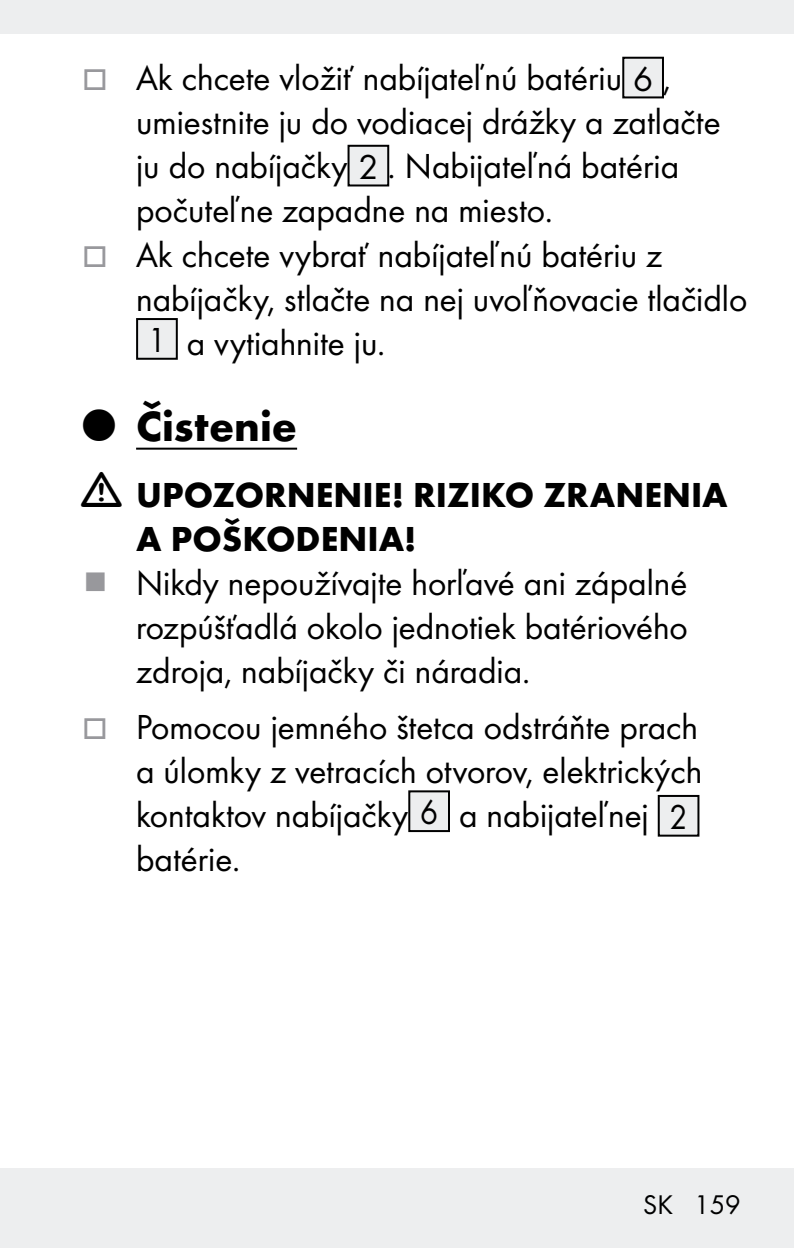
<style>
.page{position:relative;width:794px;height:1248px;background:#fff}
.page>*{position:absolute;margin:0;border:0;box-sizing:border-box;transform-origin:0 0}
.t1{font:700 44px "Futura";color:#000}
.t2{font:36px/44px "Futura Boo";color:#000}
.t3{font:700 36px/44px "Futura";color:#000}
.t4{font:36px "Futura Boo";color:#000;scale:.9 1}
.t5{font:28px "Futura Boo";color:#000}
.s1{color:#98989c}
</style>
<div class="page">
<div style="left:0;top:0;width:794px;height:34px;background:#edeeef"></div>
<div style="left:0;top:1168px;width:794px;height:79px;background:#edeeef"></div>
<hr style="left:136px;top:447px;width:161px;height:2px;background:#000">
<div style="left:623px;top:58px;width:40px;height:39px;background:#edeeef"></div>
<div style="left:622px;top:57px;width:42px;height:41px;border:2px solid #000"></div>
<div style="left:348px;top:146px;width:40px;height:39px;background:#edeeef"></div>
<div style="left:347px;top:145px;width:42px;height:41px;border:2px solid #000"></div>
<div style="left:137px;top:319px;width:40px;height:40px;background:#edeeef"></div>
<div style="left:136px;top:318px;width:42px;height:42px;border:2px solid #000"></div>
<div style="left:409px;top:791px;width:40px;height:40px;background:#edeeef"></div>
<div style="left:408px;top:790px;width:42px;height:42px;border:2px solid #000"></div>
<div style="left:659px;top:795px;width:39px;height:40px;background:#edeeef"></div>
<div style="left:658px;top:794px;width:41px;height:42px;border:2px solid #000"></div>
<p class="t2" style="left:136px;top:54px;width:586px;text-indent:-54px"><span class="s1">□</span> Ak chcete vložiť nabíjateľnú batériu 6 , umiestnite ju do vodiacej drážky a zatlačte ju do nabíjačky 2 . Nabijateľná batéria počuteľne zapadne na miesto.</p>
<p class="t2" style="left:82px;top:230px;width:582px"><span class="s1">□</span> Ak chcete vybrať nabíjateľnú batériu z</p>
<p class="t2" style="left:136px;top:274px;width:613px">nabíjačky, stlačte na nej uvoľňovacie tlačidlo</p>
<p class="t4" style="left:148px;top:318px;width:265px">1 a vytiahnite ju.</p>
<p class="t1" style="left:136px;top:393px;width:162px">Čistenie</p>
<p class="t3" style="left:136px;top:470px;width:593px">UPOZORNENIE! RIZIKO ZRANENIA<br>A POŠKODENIA!</p>
<p class="t2" style="left:136px;top:559px;width:553px;text-align:justify">Nikdy nepoužívajte horľavé ani zápalné rozpúšťadlá okolo jednotiek batériového zdroja, nabíjačky či náradia.</p>
<p class="t2" style="left:136px;top:703px;width:568px;text-indent:-54px"><span class="s1">□</span> Pomocou jemného štetca odstráňte prach a úlomky z vetracích otvorov, elektrických kontaktov nabíjačky 6 a nabijateľnej 2 batérie.</p>
<p class="t5" style="left:643px;top:1184px;width:99px">SK 159</p>
</div>
